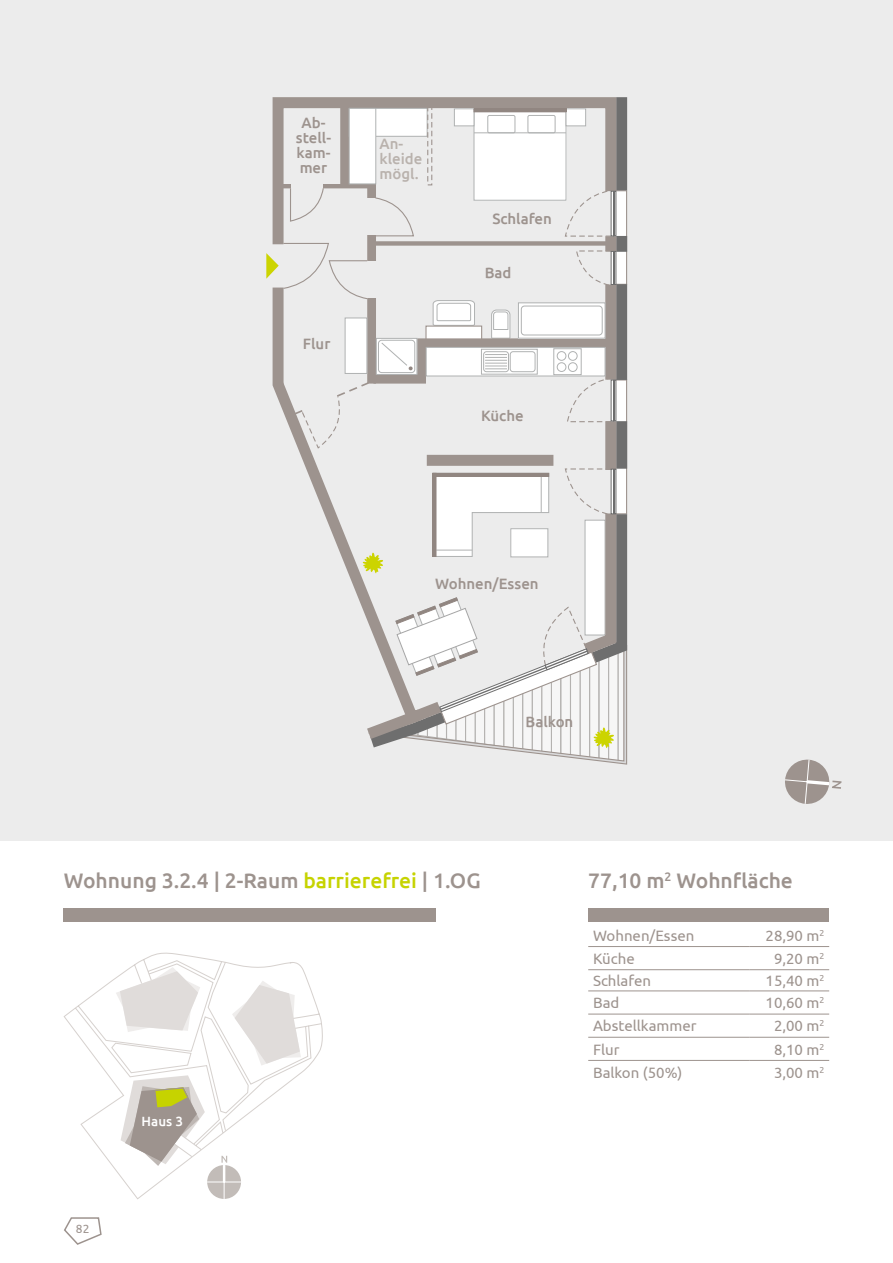
<style>
.page{position:relative;width:893px;height:1263px;background:#fff}
.page>*{position:absolute;margin:0;border:0;box-sizing:border-box;transform-origin:0 0}
.t1{font:500 21px "Ubuntu";color:#9d938e}
.t2{font:15px "Ubuntu";color:#9d938e}
.t3{font:500 15px/15px "Ubuntu";color:#9d938e;text-align:center}
.t4{font:500 15px/15px "Ubuntu";color:#b9b2ad}
.t5{font:500 13.35px "Ubuntu";color:#fff}
.t6{font:12px "Ubuntu";color:#9d938e}
.s1{color:#c6d300}
</style>
<div class="page">
<div style="left:0;top:0;width:893px;height:841px;background:#ececec"></div>
<div style="left:64px;top:908px;width:372px;height:14px;background:#9d938e"></div>
<div style="left:588px;top:908px;width:241px;height:14px;background:#9d938e"></div>
<svg style="left:272px;top:97px;width:350px;height:500px"></svg>
<div style="left:367px;top:184px;width:9px;height:200px;background:#9d938e"></div>
<hr style="left:278px;top:184px;width:93px;height:4px;background:#9d938e">
<div style="left:340px;top:106px;width:9px;height:80px;background:#9d938e"></div>
<div style="left:291px;top:182px;width:32px;height:8px;background:#ececec"></div>
<div style="left:474px;top:109px;width:92px;height:91px;background:#fff"></div>
<div style="left:474px;top:108px;width:92px;height:92px;border:1px solid #b0b2b2"></div>
<div style="left:528px;top:115px;width:27px;height:18px;border:1px solid #b0b2b2;border-radius:2px"></div>
<div style="left:487px;top:115px;width:28px;height:18px;border:1px solid #b0b2b2;border-radius:2px"></div>
<hr style="left:474px;top:133px;width:92px;height:1px;background:#b0b2b2">
<div style="left:566px;top:109px;width:20px;height:17px;background:#fff"></div>
<div style="left:566px;top:108px;width:20px;height:18px;border:1px solid #b0b2b2"></div>
<div style="left:454px;top:109px;width:20px;height:17px;background:#fff"></div>
<div style="left:454px;top:108px;width:20px;height:18px;border:1px solid #b0b2b2"></div>
<div style="left:474px;top:108px;width:92px;height:4px;border:1px solid #918681"></div>
<div style="left:349px;top:108px;width:78px;height:28px;background:#fff"></div>
<div style="left:349px;top:108px;width:78px;height:29px;border:1px solid #b0b2b2"></div>
<div style="left:349px;top:108px;width:27px;height:76px;background:#fff"></div>
<div style="left:349px;top:108px;width:27px;height:76px;border:1px solid #b0b2b2"></div>
<div style="left:427px;top:105px;width:5px;height:80px;border:1px dashed #9d938e"></div>
<svg style="left:266px;top:187px;width:362px;height:387px"></svg>
<div style="left:611px;top:380px;width:5px;height:41px;border:1px solid #6e6e6e"></div>
<hr style="left:613px;top:380px;width:1px;height:41px;background:#6e6e6e">
<div style="left:611px;top:469px;width:5px;height:45px;border:1px solid #6e6e6e"></div>
<hr style="left:613px;top:469px;width:1px;height:45px;background:#6e6e6e">
<svg style="left:358px;top:597px;width:270px;height:168px"></svg>
<svg style="left:64px;top:952px;width:259px;height:248px"></svg>
<svg style="left:220px;top:975px;width:85px;height:96px"></svg>
<svg style="left:116px;top:967px;width:84px;height:65px"></svg>
<svg style="left:121px;top:1075px;width:84px;height:91px"></svg>
<div style="left:207px;top:1165px;width:34px;height:34px;background:#c2bcb8;border-radius:50%"></div>
<hr style="left:224px;top:1165px;width:1px;height:34px;background:#fff">
<hr style="left:207px;top:1182px;width:34px;height:1px;background:#fff">
<svg style="left:221px;top:1156px;width:6px;height:26px"></svg>
<svg style="left:785px;top:759px;width:56px;height:45px"></svg>
<hr style="left:588px;top:946px;width:161px;height:1px;background:#9d938e">
<hr style="left:749px;top:946px;width:80px;height:1px;background:#9d938e">
<hr style="left:588px;top:969px;width:161px;height:1px;background:#9d938e">
<hr style="left:749px;top:969px;width:80px;height:1px;background:#9d938e">
<hr style="left:588px;top:990px;width:161px;height:1px;background:#9d938e">
<hr style="left:749px;top:990px;width:80px;height:1px;background:#9d938e">
<hr style="left:588px;top:1014px;width:161px;height:1px;background:#9d938e">
<hr style="left:749px;top:1014px;width:80px;height:1px;background:#9d938e">
<hr style="left:588px;top:1037px;width:161px;height:1px;background:#9d938e">
<hr style="left:749px;top:1037px;width:80px;height:1px;background:#9d938e">
<hr style="left:588px;top:1060px;width:161px;height:1px;background:#9d938e">
<hr style="left:749px;top:1060px;width:80px;height:1px;background:#9d938e">
<svg style="left:64px;top:1217px;width:38px;height:28px"></svg>
<p class="t3" style="left:296px;top:114px;width:37px">Ab&shy;stell&shy;kam&shy;mer</p>
<p class="t4" style="left:379px;top:136px;width:44px">An&shy;kleide mögl.</p>
<p class="t3" style="left:303px;top:336px;width:29px">Flur</p>
<p class="t3" style="left:492px;top:211px;width:61px">Schlafen</p>
<p class="t3" style="left:485px;top:265px;width:28px">Bad</p>
<p class="t3" style="left:481px;top:407px;width:44px">Küche</p>
<p class="t3" style="left:435px;top:576px;width:105px">Wohnen/Essen</p>
<p class="t3" style="left:525px;top:713px;width:49px">Balkon</p>
<h1 class="t1" style="left:64px;top:867px;width:418px">Wohnung 3.2.4 | 2-Raum <span class="s1">barrierefrei</span> | 1.OG</h1>
<p class="t6" style="left:76px;top:1221px;width:15px">82</p>
<p class="t5" style="left:142px;top:1112px;width:43px">Haus 3</p>
<h1 class="t1" style="left:588px;top:867px;width:206px">77,10 m<sup>2</sup> Wohnfläche</h1>
<p class="t2" style="left:593px;top:926px;width:103px">Wohnen/Essen</p>
<p class="t2" style="left:766px;top:926px;width:60px">28,90 m<sup>2</sup></p>
<p class="t2" style="left:593px;top:949px;width:43px">Küche</p>
<p class="t2" style="left:774px;top:949px;width:52px">9,20 m<sup>2</sup></p>
<p class="t2" style="left:593px;top:972px;width:60px">Schlafen</p>
<p class="t2" style="left:766px;top:972px;width:60px">15,40 m<sup>2</sup></p>
<p class="t2" style="left:593px;top:994px;width:28px">Bad</p>
<p class="t2" style="left:766px;top:994px;width:60px">10,60 m<sup>2</sup></p>
<p class="t2" style="left:593px;top:1017px;width:105px">Abstellkammer</p>
<p class="t2" style="left:774px;top:1017px;width:52px">2,00 m<sup>2</sup></p>
<p class="t2" style="left:593px;top:1040px;width:28px">Flur</p>
<p class="t2" style="left:774px;top:1040px;width:52px">8,10 m<sup>2</sup></p>
<p class="t2" style="left:593px;top:1063px;width:91px">Balkon (50%)</p>
<p class="t2" style="left:774px;top:1063px;width:52px">3,00 m<sup>2</sup></p>
</div>
